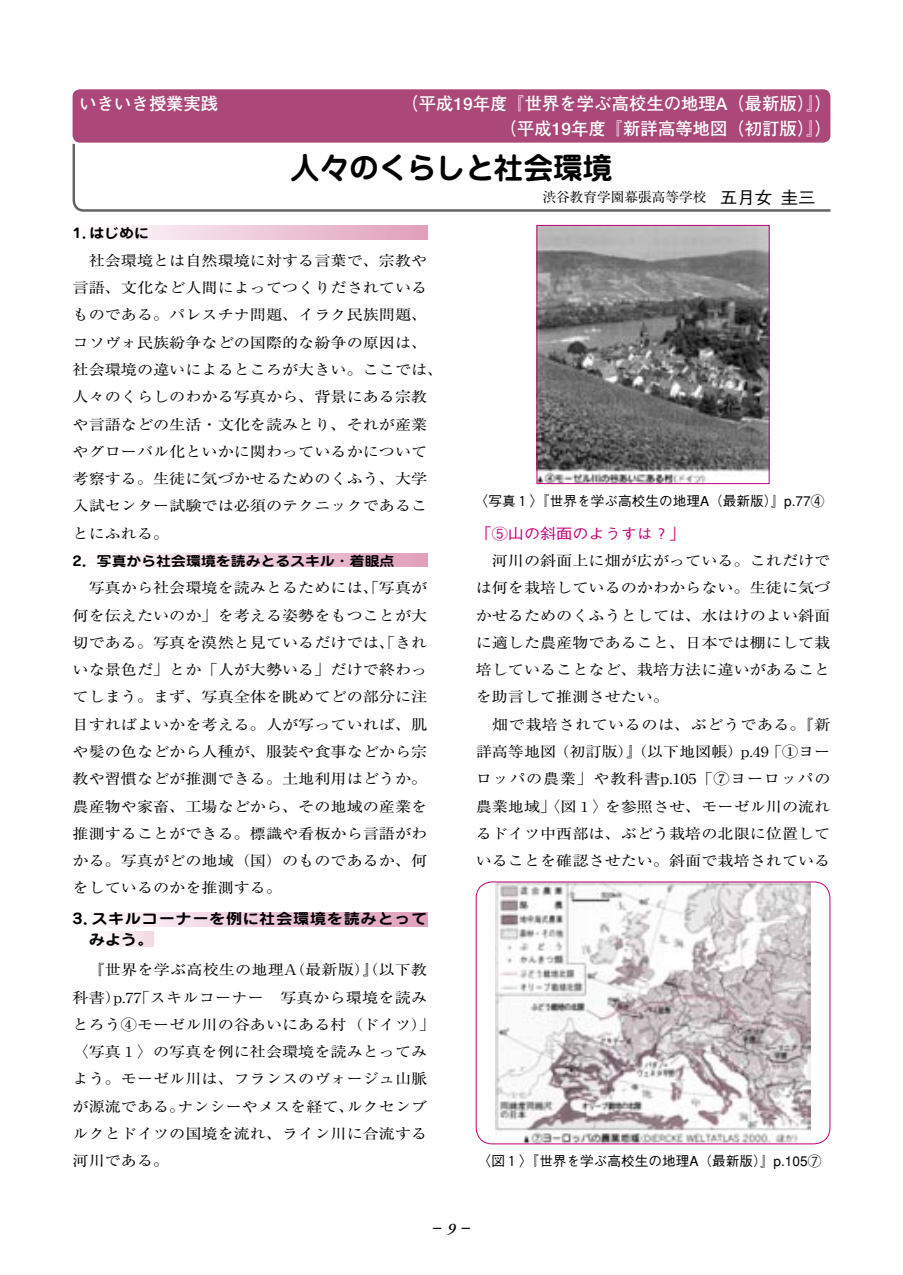
<style>
.page{position:relative;width:903px;height:1275px;background:#fff}
.page>*{position:absolute;margin:0;border:0;box-sizing:border-box;transform-origin:0 0}
.t1{font:700 29.75px "Jun 501";letter-spacing:-.015em;color:#000}
.t2{font:700 17.32px/24.8px "Futo Go B101";color:#fff;text-align:right}
.t3{font:500 14.88px "Ryumin";color:#000}
.t4{font:14.53px/27.3px "Ryumin";color:#000;scale:1.11 1}
.t5{font:700 14.53px/21px "Jun 501";letter-spacing:.045em;color:#000;scale:1.11 1}
.t6{font:500 14.53px "Gothic BBB";color:#c10077;scale:1.11 1}
.t7{font:500 13.65px "Gothic BBB";color:#000}
.t8{font:13.65px "Ryumin";color:#000}
.t9{font:700 13.47px "Jun 501";color:#000;scale:1.11 1}
.s1{font-family:"Gothic BBB";font-weight:500;font-size:17.32px}
.s2{font-family:"Adobe Garamond";font-weight:600;font-style:italic;font-size:16.1px}
</style>
<div class="page">
<hr style="left:0;top:0;width:1px;height:40px;background:#c10077">
<svg style="left:72px;top:143px;width:759px;height:69px"></svg>
<div style="left:73px;top:89px;width:757px;height:54px;background:#ac4779"></div>
<svg style="left:112px;top:226px;width:315px;height:13px"></svg>
<svg style="left:112px;top:553px;width:315px;height:14px"></svg>
<svg style="left:108px;top:931px;width:45px;height:15px"></svg>
<svg style="left:112px;top:912px;width:315px;height:14px"></svg>
<img style="left:538px;top:227px;width:230px;height:255px">
<div style="left:536px;top:225px;width:234px;height:259px;border:1px solid #c10077"></div>
<svg style="left:475px;top:881px;width:356px;height:263px"></svg>
<p class="t2" style="left:79px;top:92px;width:140px">いきいき授業実践</p>
<p class="t2" style="left:401px;top:92px;width:432px">（平成19年度『世界を学ぶ高校生の地理A（最新版）』）（平成19年度『新詳高等地図（初訂版）』）</p>
<h1 class="t1" style="left:290px;top:146px;width:324px">人々のくらしと社会環境</h1>
<p class="t9" style="left:73px;top:223px;width:70px">1．はじめに</p>
<p class="t4" style="left:73px;top:246px;width:336px">　社会環境とは自然環境に対する言葉で、宗教や言語、文化など人間によってつくりだされているものである。パレスチナ問題、イラク民族問題、コソヴォ民族紛争などの国際的な紛争の原因は、社会環境の違いによるところが大きい。ここでは、人々のくらしのわかる写真から、背景にある宗教や言語などの生活・文化を読みとり、それが産業やグローバル化といかに関わっているかについて考察する。生徒に気づかせるためのくふう、大学入試センター試験では必須のテクニックであることにふれる。</p>
<p class="t9" style="left:73px;top:551px;width:291px">2．写真から社会環境を読みとるスキル・着眼点</p>
<p class="t4" style="left:73px;top:574px;width:321px;text-align:justify">　写真から社会環境を読みとるためには、「写真が何を伝えたいのか」を考える姿勢をもつことが大切である。写真を漠然と見ているだけでは、「きれいな景色だ」とか「人が大勢いる」だけで終わってしまう。まず、写真全体を眺めてどの部分に注目すればよいかを考える。人が写っていれば、肌や髪の色などから人種が、服装や食事などから宗教や習慣などが推測できる。土地利用はどうか。農産物や家畜、工場などから、その地域の産業を推測することができる。標識や看板から言語がわかる。写真がどの地域（国）のものであるか、何をしているのかを推測する。</p>
<p class="t5" style="left:89px;top:907px;width:306px;text-indent:-16px">3．スキルコーナーを例に社会環境を読みとってみよう。</p>
<p class="t4" style="left:73px;top:956px;width:328px">　『世界を学ぶ高校生の地理A（最新版）』（以下教科書）p.77「スキルコーナー　写真から環境を読みとろう④モーゼル川の谷あいにある村（ドイツ）」〈写真１〉の写真を例に社会環境を読みとってみよう。モーゼル川は、フランスのヴォージュ山脈が源流である。ナンシーやメスを経て、ルクセンブルクとドイツの国境を流れ、ライン川に合流する河川である。</p>
<p class="t8" style="left:543px;top:189px;width:274px">渋谷教育学園幕張高等学校　<span class="s1">五月女圭三</span></p>
<p class="t7" style="left:475px;top:493px;width:351px">〈写真１〉『世界を学ぶ高校生の地理A（最新版）』p.77④</p>
<p class="t6" style="left:476px;top:525px;width:190px">「⑤山の斜面のようすは？」</p>
<p class="t4" style="left:476px;top:547px;width:321px">　河川の斜面上に畑が広がっている。これだけでは何を栽培しているのかわからない。生徒に気づかせるためのくふうとしては、水はけのよい斜面に適した農産物であること、日本では棚にして栽培していることなど、栽培方法に違いがあることを助言して推測させたい。<br>　畑で栽培されているのは、ぶどうである。『新詳高等地図（初訂版）』（以下地図帳）p.49「①ヨーロッパの農業」や教科書p.105「⑦ヨーロッパの農業地域」〈図１〉を参照させ、モーゼル川の流れるドイツ中西部は、ぶどう栽培の北限に位置していることを確認させたい。斜面で栽培されている</p>
<p class="t7" style="left:478px;top:1153px;width:345px">〈図１〉『世界を学ぶ高校生の地理A（最新版）』p.105⑦</p>
<p class="t3" style="left:430px;top:1219px;width:45px">－<span class="s2">9</span>－</p>
</div>
